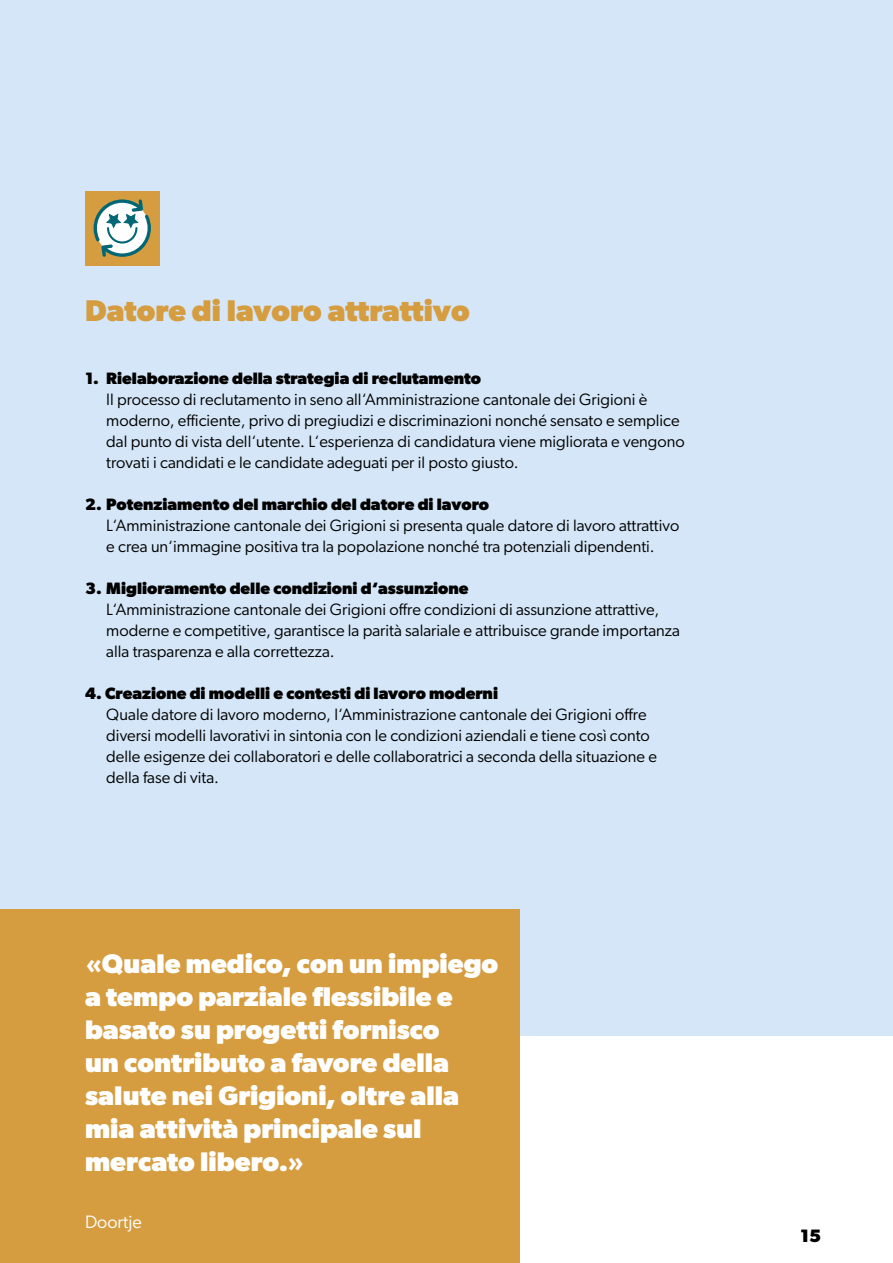
<style>
.page{position:relative;width:893px;height:1263px;background:#fff}
.page>*{position:absolute;margin:0;border:0;box-sizing:border-box;transform-origin:0 0}
.t1{font:700 30px "Gibson";color:#d59d3f}
.t2{font:700 27px/33px "Gibson";color:#fff}
.t3{font:18px "Gibson";color:#fff}
.t4{font:700 18px "Gibson";color:#000}
.t5{font:16.5px/21px "Gibson";color:#000}
.t6{font:700 16.5px "Gibson";color:#000}
</style>
<div class="page">
<div style="left:0;top:0;width:893px;height:1035px;background:#d4e6f7"></div>
<div style="left:0;top:909px;width:520px;height:354px;background:#d59d3f"></div>
<div style="left:85px;top:191px;width:74px;height:74px;background:#d59d3f"></div>
<svg style="left:94px;top:199px;width:57px;height:58px"></svg>
<h1 class="t1" style="left:85px;top:293px;width:386px">Datore di lavoro attrattivo</h1>
<p class="t6" style="left:85px;top:369px;width:397px">1. Rielaborazione della strategia di reclutamento</p>
<p class="t5" style="left:106px;top:389px;width:580px">Il processo di reclutamento in seno all‘Amministrazione cantonale dei Grigioni è moderno, efficiente, privo di pregiudizi e discriminazioni nonché sensato e semplice dal punto di vista dell‘utente. L‘esperienza di candidatura viene migliorata e vengono trovati i candidati e le candidate adeguati per il posto giusto.</p>
<p class="t6" style="left:85px;top:495px;width:406px">2. Potenziamento del marchio del datore di lavoro</p>
<p class="t5" style="left:106px;top:515px;width:574px">L‘Amministrazione cantonale dei Grigioni si presenta quale datore di lavoro attrattivo e crea un‘immagine positiva tra la popolazione nonché tra potenziali dipendenti.</p>
<p class="t6" style="left:85px;top:579px;width:385px">3. Miglioramento delle condizioni d‘assunzione</p>
<p class="t5" style="left:106px;top:599px;width:575px">L‘Amministrazione cantonale dei Grigioni offre condizioni di assunzione attrattive, moderne e competitive, garantisce la parità salariale e attribuisce grande importanza alla trasparenza e alla correttezza.</p>
<p class="t6" style="left:85px;top:684px;width:415px">4. Creazione di modelli e contesti di lavoro moderni</p>
<p class="t5" style="left:106px;top:704px;width:552px">Quale datore di lavoro moderno, l‘Amministrazione cantonale dei Grigioni offre diversi modelli lavorativi in sintonia con le condizioni aziendali e tiene così conto delle esigenze dei collaboratori e delle collaboratrici a seconda della situazione e della fase di vita.</p>
<h2 class="t2" style="left:85px;top:946px;width:415px">«Quale medico, con un impiego a tempo parziale flessibile e basato su progetti fornisco<br>un contributo a favore della salute nei Grigioni, oltre alla mia attività principale sul mercato libero.»</h2>
<p class="t3" style="left:85px;top:1211px;width:58px">Doortje</p>
<p class="t4" style="left:800px;top:1225px;width:22px">15</p>
</div>
